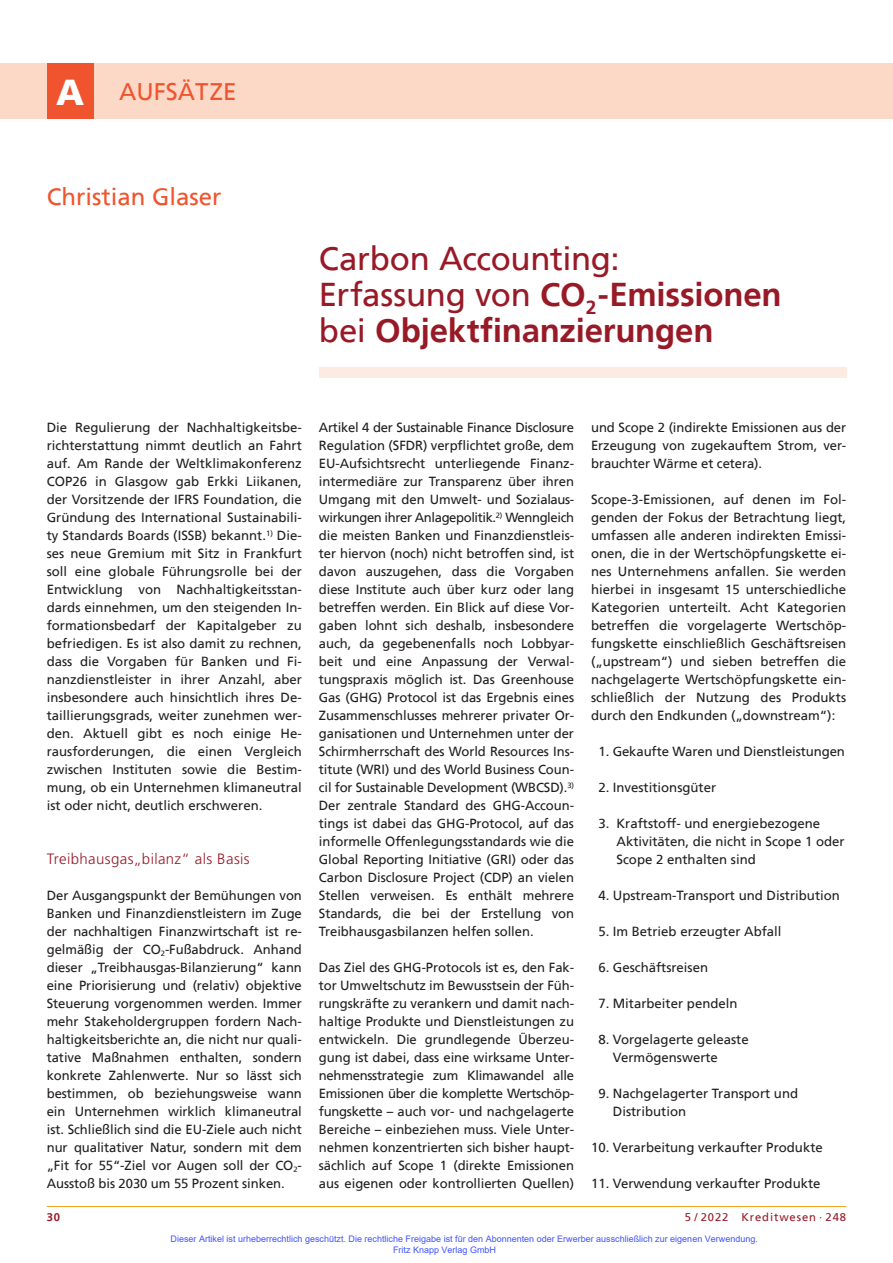
<style>
.page{position:relative;width:893px;height:1263px;background:#fff}
.page>*{position:absolute;margin:0;border:0;box-sizing:border-box;transform-origin:0 0}
.t1{font:700 33px/36px "Frutiger";letter-spacing:-.005em;color:#981a26}
.t2{font:24px "Frutiger";color:#f0542e}
.t3{font:300 15px "Frutiger";letter-spacing:.025em;color:#981a26}
.t4{font:13.2px/18px "Frutiger";color:#231f20;text-align:justify}
.t5{font:11.25px "Frutiger";letter-spacing:.08em;color:#981a26}
.t6{font:700 11.25px "Frutiger";color:#981a26}
.t7{font:9px/10.8px "Arial";color:#4054ff}
.s1{font-weight:900;font-size:36px;color:#fff}
.s2{font-weight:400}
</style>
<div class="page">
<div style="left:319px;top:368px;width:527px;height:10px;background:#fdebe1"></div>
<hr style="left:47px;top:1206px;width:799px;height:1px;background:#f1a31e">
<div style="left:0;top:64px;width:893px;height:55px;background:#fcd9c7"></div>
<div style="left:47px;top:64px;width:47px;height:55px;background:#f0542e"></div>
<h2 class="t2" style="left:56px;top:81px;width:182px"><span class="s1">A</span> AUFSÄTZE</h2>
<h2 class="t2" style="left:47px;top:186px;width:176px">Christian Glaser</h2>
<h1 class="t1" style="left:319px;top:243px;width:464px"><span class="s2">Carbon Accounting:<br>Erfassung von</span> CO<sub>2</sub>-Emissionen <span class="s2">bei</span> Objektfinanzierungen</h1>
<p class="t4" style="left:47px;top:419px;width:257px">Die Regulierung der Nachhaltigkeitsbe&shy;richterstattung nimmt deutlich an Fahrt auf. Am Rande der Weltklimakonferenz COP26 in Glasgow gab Erkki Liikanen, der Vorsitzende der IFRS Foundation, die Gründung des International Sustainabili&shy;ty Standards Boards (ISSB) bekannt.<sup>1)</sup> Die&shy;ses neue Gremium mit Sitz in Frankfurt soll eine globale Führungsrolle bei der Entwicklung von Nachhaltigkeitsstan&shy;dards einnehmen, um den steigenden In&shy;formationsbedarf der Kapitalgeber zu befriedigen. Es ist also damit zu rechnen, dass die Vorgaben für Banken und Fi&shy;nanzdienstleister in ihrer Anzahl, aber insbesondere auch hinsichtlich ihres De&shy;taillierungsgrads, weiter zunehmen wer&shy;den. Aktuell gibt es noch einige He&shy;rausforderungen, die einen Vergleich zwischen Instituten sowie die Bestim&shy;mung, ob ein Unternehmen klimaneutral ist oder nicht, deutlich erschweren.</p>
<p class="t3" style="left:47px;top:850px;width:204px">Treibhausgas„bilanz“ als Basis</p>
<p class="t4" style="left:47px;top:887px;width:257px">Der Ausgangspunkt der Bemühungen von Banken und Finanzdienstleistern im Zuge der nachhaltigen Finanzwirtschaft ist re&shy;gelmäßig der CO<sub>2</sub>-Fußabdruck. Anhand dieser „Treibhausgas-Bilanzierung“ kann eine Priorisierung und (relativ) objektive Steuerung vorgenommen werden. Immer mehr Stakeholdergruppen fordern Nach&shy;haltigkeitsberichte an, die nicht nur quali&shy;tative Maßnahmen enthalten, sondern konkrete Zahlenwerte. Nur so lässt sich bestimmen, ob beziehungsweise wann ein Unternehmen wirklich klimaneutral ist. Schließlich sind die EU-Ziele auch nicht nur qualitativer Natur, sondern mit dem „Fit for 55“-Ziel vor Augen soll der CO<sub>2</sub>- Ausstoß bis 2030 um 55 Prozent sinken.</p>
<p class="t4" style="left:319px;top:419px;width:257px">Artikel 4 der Sustainable Finance Disclosure Regulation (SFDR) verpflichtet große, dem EU-Aufsichtsrecht unterliegende Finanz&shy;intermediäre zur Transparenz über ihren Umgang mit den Umwelt- und Sozialaus&shy;wirkungen ihrer Anlagepolitik.<sup>2)</sup> Wenngleich die meisten Banken und Finanzdienstleis&shy;ter hiervon (noch) nicht betroffen sind, ist davon auszugehen, dass die Vorgaben diese Institute auch über kurz oder lang betreffen werden. Ein Blick auf diese Vor&shy;gaben lohnt sich deshalb, insbesondere auch, da gegebenenfalls noch Lobbyar&shy;beit und eine Anpassung der Verwal&shy;tungspraxis möglich ist. Das Greenhouse Gas (GHG) Protocol ist das Ergebnis eines Zusammenschlusses mehrerer privater Or&shy;ganisationen und Unternehmen unter der Schirmherrschaft des World Resources Ins&shy;titute (WRI) und des World Business Coun&shy;cil for Sustainable Development (WBCSD).<sup>3)<br></sup>Der zentrale Standard des GHG-Accoun&shy;tings ist dabei das GHG-Protocol, auf das informelle Offenlegungsstandards wie die Global Reporting Initiative (GRI) oder das Carbon Disclosure Project (CDP) an vielen Stellen verweisen. Es enthält mehrere Standards, die bei der Erstellung von Treibhausgasbilanzen helfen sollen.</p>
<p class="t4" style="left:319px;top:959px;width:257px">Das Ziel des GHG-Protocols ist es, den Fak&shy;tor Umweltschutz im Bewusstsein der Füh&shy;rungskräfte zu verankern und damit nach&shy;haltige Produkte und Dienstleistungen zu entwickeln. Die grundlegende Überzeu&shy;gung ist dabei, dass eine wirksame Unter&shy;nehmensstrategie zum Klimawandel alle Emissionen über die komplette Wertschöp&shy;fungskette – auch vor- und nachgelagerte Bereiche – einbeziehen muss. Viele Unter&shy;nehmen konzentrierten sich bisher haupt&shy;sächlich auf Scope 1 (direkte Emissionen aus eigenen oder kontrollierten Quellen)</p>
<p class="t4" style="left:591px;top:419px;width:257px">und Scope 2 (indirekte Emissionen aus der Erzeugung von zugekauftem Strom, ver&shy;brauchter Wärme et cetera).</p>
<p class="t4" style="left:591px;top:491px;width:257px">Scope-3-Emissionen, auf denen im Fol&shy;genden der Fokus der Betrachtung liegt, umfassen alle anderen indirekten Emissi&shy;onen, die in der Wertschöpfungskette ei&shy;nes Unternehmens anfallen. Sie werden hierbei in insgesamt 15 unterschiedliche Kategorien unterteilt. Acht Kategorien betreffen die vorgelagerte Wertschöp&shy;fungskette einschließlich Geschäftsreisen („upstream“) und sieben betreffen die nachgelagerte Wertschöpfungskette ein&shy;schließlich der Nutzung des Produkts durch den Endkunden („downstream“):</p>
<p class="t4" style="left:598px;top:743px;width:248px">1. Gekaufte Waren und Dienstleistungen</p>
<p class="t4" style="left:598px;top:779px;width:119px">2. Investitionsgüter</p>
<p class="t4" style="left:616px;top:815px;width:230px;text-align:left;text-indent:-18px">3. Kraftstoff- und energiebezogene<br>Aktivitäten, die nicht in Scope 1 oder<br>Scope 2 enthalten sind</p>
<p class="t4" style="left:598px;top:887px;width:243px">4. Upstream-Transport und Distribution</p>
<p class="t4" style="left:598px;top:923px;width:185px">5. Im Betrieb erzeugter Abfall</p>
<p class="t4" style="left:598px;top:959px;width:111px">6. Geschäftsreisen</p>
<p class="t4" style="left:598px;top:995px;width:141px">7. Mitarbeiter pendeln</p>
<p class="t4" style="left:613px;top:1031px;width:137px;text-indent:-14px">8. Vorgelagerte geleaste<br>Vermögenswerte</p>
<p class="t4" style="left:613px;top:1085px;width:187px;text-indent:-14px">9. Nachgelagerter Transport und<br>Distribution</p>
<p class="t4" style="left:591px;top:1139px;width:233px">10. Verarbeitung verkaufter Produkte</p>
<p class="t4" style="left:591px;top:1175px;width:231px">11. Verwendung verkaufter Produkte</p>
<p class="t6" style="left:47px;top:1211px;width:15px">30</p>
<p class="t5" style="left:685px;top:1211px;width:163px">5 / 2022 Kreditwesen · 248</p>
<p class="t7" style="left:393px;top:1233px;width:366px;text-indent:-223px">Dieser Artikel ist urheberrechtlich geschützt. Die rechtliche Freigabe ist für den Abonnenten oder Erwerber ausschließlich zur eigenen Verwendung.<br>Fritz Knapp Verlag GmbH</p>
</div>
